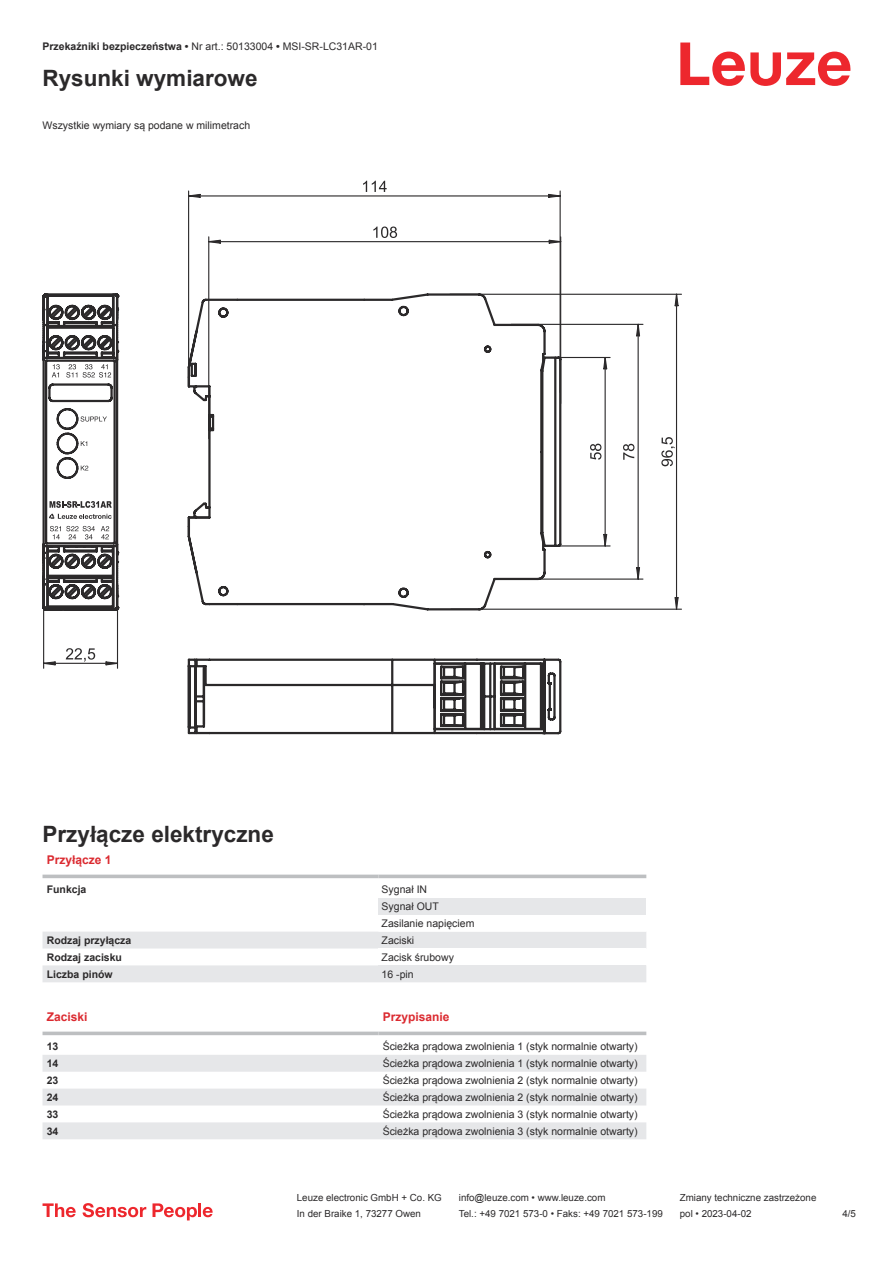
<style>
.page{position:relative;width:893px;height:1263px;background:#fff}
.page>*{position:absolute;margin:0;border:0;box-sizing:border-box;transform-origin:0 0}
.t1{font:700 22.5px "Arial";color:#2b292a}
.t2{font:700 12px "Arial";color:#db2a30}
.t3{font:10.5px/17px "Arial";color:#2b292a}
.t4{font:700 10.5px "Arial";color:#2b292a}
.t5{font:9.75px "Arial";color:#2b292a}
.s1{font-weight:700}
</style>
<div class="page">
<svg style="left:680px;top:43px;width:170px;height:43px"></svg>
<svg style="left:43px;top:874px;width:603px;height:5px"></svg>
<hr style="left:43px;top:875px;width:335px;height:3px;background:#bdbfc1">
<hr style="left:378px;top:875px;width:268px;height:3px;background:#bdbfc1">
<svg style="left:43px;top:932px;width:335px;height:50px"></svg>
<div style="left:378px;top:898px;width:268px;height:17px;background:#e6e7e9"></div>
<div style="left:378px;top:932px;width:268px;height:16px;background:#e6e7e9"></div>
<div style="left:378px;top:965px;width:268px;height:17px;background:#e6e7e9"></div>
<svg style="left:43px;top:1035px;width:603px;height:1px"></svg>
<svg style="left:43px;top:1055px;width:603px;height:84px;fill:#e6e7e9"></svg>
<svg style="left:43px;top:1031px;width:335px;height:4px"></svg>
<svg style="left:378px;top:1031px;width:268px;height:4px"></svg>
<svg style="left:43px;top:1203px;width:33px;height:14px"></svg>
<svg style="left:83px;top:1203px;width:63px;height:14px"></svg>
<svg style="left:153px;top:1203px;width:44px;height:17px"></svg>
<hr style="left:198px;top:1203px;width:3px;height:14px;background:#ed272d">
<svg style="left:203px;top:1207px;width:10px;height:10px"></svg>
<svg style="left:187px;top:658px;width:375px;height:76px"></svg>
<hr style="left:553px;top:676px;width:3px;height:41px;background:#2b292a">
<hr style="left:549px;top:684px;width:2px;height:25px;background:#2b292a">
<svg style="left:548px;top:708px;width:8px;height:12px"></svg>
<svg style="left:548px;top:672px;width:8px;height:13px"></svg>
<svg style="left:235px;top:658px;width:310px;height:73px"></svg>
<svg style="left:201px;top:600px;width:281px;height:11px"></svg>
<svg style="left:187px;top:380px;width:222px;height:220px"></svg>
<svg style="left:208px;top:236px;width:354px;height:204px"></svg>
<svg style="left:187px;top:190px;width:374px;height:190px"></svg>
<svg style="left:187px;top:193px;width:14px;height:6px"></svg>
<svg style="left:363px;top:181px;width:24px;height:11px"></svg>
<svg style="left:450px;top:293px;width:232px;height:317px"></svg>
<svg style="left:674px;top:596px;width:5px;height:14px"></svg>
<svg style="left:661px;top:437px;width:14px;height:29px"></svg>
<svg style="left:43px;top:293px;width:77px;height:376px"></svg>
<p class="t3" style="left:43px;top:39px;width:337px"><span class="s1">Przekaźniki bezpieczeństwa •</span> Nr art.: 50133004 <span class="s1">•</span> MSI-SR-LC31AR-01</p>
<h1 class="t1" style="left:43px;top:63px;width:217px">Rysunki wymiarowe</h1>
<p class="t3" style="left:43px;top:116px;width:209px">Wszystkie wymiary są podane w milimetrach</p>
<h1 class="t1" style="left:43px;top:818px;width:233px">Przyłącze elektryczne</h1>
<p class="t2" style="left:47px;top:851px;width:66px">Przyłącze 1</p>
<p class="t4" style="left:47px;top:882px;width:41px">Funkcja</p>
<p class="t3" style="left:382px;top:881px;width:94px">Sygnał IN<br>Sygnał OUT<br>Zasilanie napięciem</p>
<p class="t4" style="left:47px;top:933px;width:86px">Rodzaj przyłącza</p>
<p class="t3" style="left:382px;top:933px;width:34px">Zaciski</p>
<p class="t4" style="left:47px;top:950px;width:77px">Rodzaj zacisku</p>
<p class="t3" style="left:382px;top:948px;width:74px">Zacisk śrubowy</p>
<p class="t4" style="left:47px;top:966px;width:67px">Liczba pinów</p>
<p class="t3" style="left:382px;top:966px;width:34px">16 -pin</p>
<p class="t2" style="left:47px;top:1008px;width:42px">Zaciski</p>
<p class="t2" style="left:383px;top:1008px;width:68px">Przypisanie</p>
<p class="t4" style="left:47px;top:1039px;width:13px">13</p>
<p class="t3" style="left:383px;top:1038px;width:256px">Ścieżka prądowa zwolnienia 1 (styk normalnie otwarty)</p>
<p class="t4" style="left:47px;top:1056px;width:13px">14</p>
<p class="t3" style="left:383px;top:1055px;width:256px">Ścieżka prądowa zwolnienia 1 (styk normalnie otwarty)</p>
<p class="t4" style="left:47px;top:1073px;width:13px">23</p>
<p class="t3" style="left:383px;top:1072px;width:256px">Ścieżka prądowa zwolnienia 2 (styk normalnie otwarty)</p>
<p class="t4" style="left:47px;top:1090px;width:13px">24</p>
<p class="t3" style="left:383px;top:1088px;width:256px">Ścieżka prądowa zwolnienia 2 (styk normalnie otwarty)</p>
<p class="t4" style="left:47px;top:1106px;width:13px">33</p>
<p class="t3" style="left:383px;top:1105px;width:256px">Ścieżka prądowa zwolnienia 3 (styk normalnie otwarty)</p>
<p class="t4" style="left:47px;top:1123px;width:13px">34</p>
<p class="t3" style="left:383px;top:1122px;width:256px">Ścieżka prądowa zwolnienia 3 (styk normalnie otwarty)</p>
<p class="t5" style="left:297px;top:1191px;width:146px">Leuze electronic GmbH + Co. KG</p>
<p class="t5" style="left:459px;top:1191px;width:148px">info@leuze.com • www.leuze.com</p>
<p class="t5" style="left:680px;top:1191px;width:138px">Zmiany techniczne zastrzeżone</p>
<p class="t5" style="left:297px;top:1210px;width:126px">In der Braike 1, 73277 Owen</p>
<p class="t5" style="left:459px;top:1207px;width:205px">Tel.: +49 7021 573-0 • Faks: +49 7021 573-199</p>
<p class="t5" style="left:680px;top:1207px;width:73px">pol • 2023-04-02</p>
<p class="t5" style="left:842px;top:1210px;width:15px">4 /5</p>
</div>
